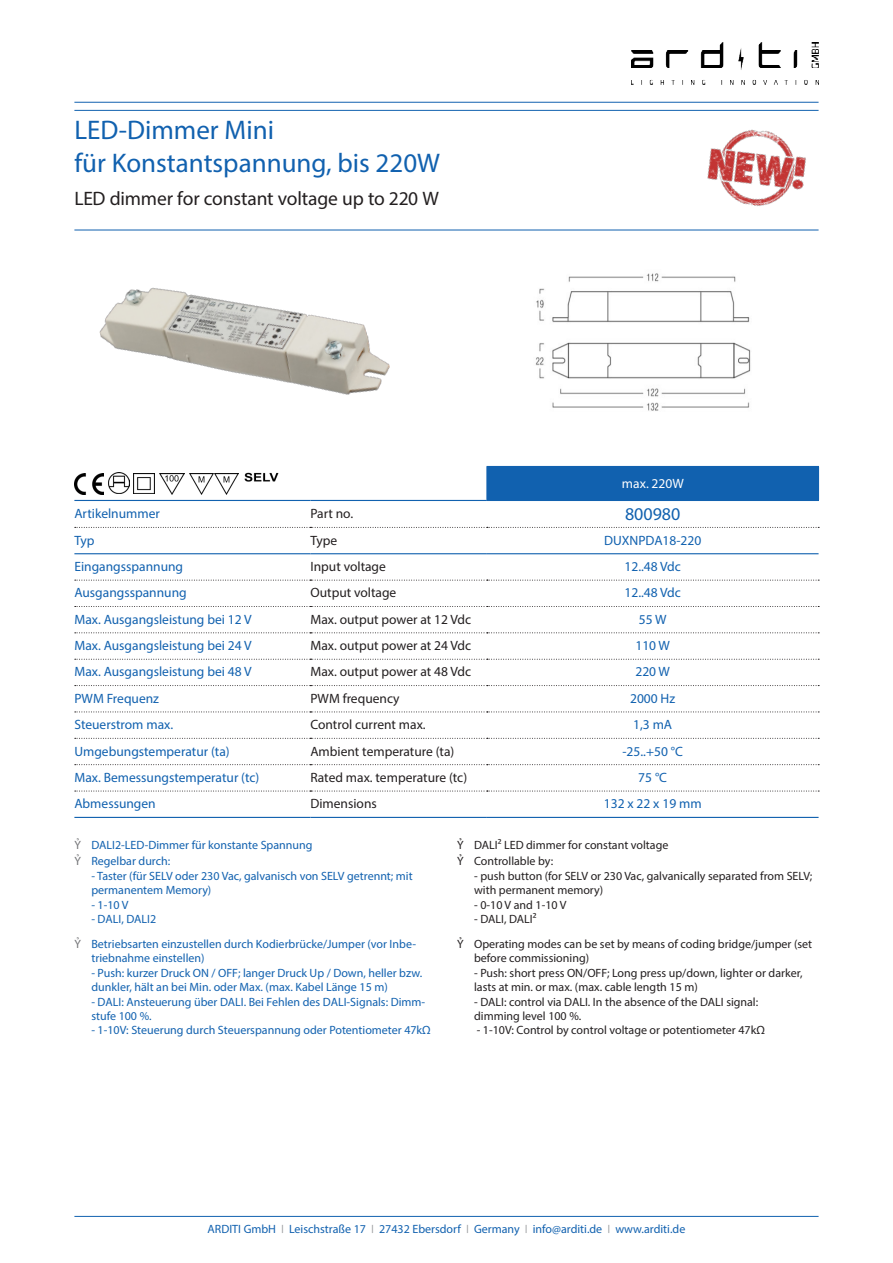
<style>
.page{position:relative;width:893px;height:1263px;background:#fff}
.page>*{position:absolute;margin:0;border:0;box-sizing:border-box;transform-origin:0 0}
.t1{font:27px "Myriad Pro";color:#1161af}
.t2{font:19.5px "Myriad Pro";letter-spacing:-.01em;color:#231f20}
.t3{font:18px "Myriad Pro";color:#1161af}
.t4{font:13.5px "Myriad Pro";color:#1161af}
.t5{font:13.5px "Myriad Pro";color:#231f20}
.t6{font:13.5px "Myriad Pro";color:#fff}
.t7{font:12px/14.4px "Myriad Pro";color:#1161af}
.t8{font:12px/14.4px "Myriad Pro";color:#231f20}
.s1{color:#717275}
.s2{font-size:8.1px;color:#96989b}
</style>
<div class="page">
<img style="left:632px;top:43px;width:187px;height:42px">
<hr style="left:74px;top:1216px;width:745px;height:1px;background:#1161af">
<hr style="left:74px;top:230px;width:745px;height:1px;background:#1161af">
<hr style="left:74px;top:102px;width:745px;height:1px;background:#1161af">
<hr style="left:74px;top:110px;width:745px;height:1px;background:#1161af">
<div style="left:487px;top:466px;width:332px;height:34px;background:#1161af"></div>
<svg style="left:75px;top:527px;width:744px;height:1px"></svg>
<svg style="left:75px;top:606px;width:744px;height:1px"></svg>
<svg style="left:75px;top:632px;width:744px;height:1px"></svg>
<svg style="left:75px;top:659px;width:744px;height:1px"></svg>
<svg style="left:75px;top:685px;width:744px;height:1px"></svg>
<svg style="left:75px;top:711px;width:744px;height:1px"></svg>
<svg style="left:75px;top:738px;width:744px;height:1px"></svg>
<svg style="left:75px;top:764px;width:744px;height:1px"></svg>
<svg style="left:75px;top:791px;width:744px;height:1px"></svg>
<hr style="left:74px;top:500px;width:236px;height:1px;background:#1161af">
<hr style="left:310px;top:500px;width:177px;height:1px;background:#1161af">
<hr style="left:74px;top:817px;width:236px;height:1px;background:#1161af">
<hr style="left:310px;top:817px;width:177px;height:1px;background:#1161af">
<hr style="left:487px;top:817px;width:332px;height:1px;background:#1161af">
<hr style="left:74px;top:553px;width:236px;height:1px;background:#1161af">
<hr style="left:310px;top:553px;width:177px;height:1px;background:#1161af">
<hr style="left:487px;top:553px;width:332px;height:1px;background:#1161af">
<svg style="left:75px;top:580px;width:744px;height:1px"></svg>
<hr style="left:486px;top:466px;width:333px;height:1px;background:#1161af">
<hr style="left:486px;top:467px;width:1px;height:33px;background:#1161af">
<hr style="left:487px;top:500px;width:332px;height:1px;background:#1161af">
<img style="left:74px;top:473px;width:30px;height:21px">
<img style="left:535px;top:273px;width:216px;height:138px">
<img style="left:707px;top:129px;width:99px;height:77px">
<img style="left:160px;top:473px;width:25px;height:21px">
<img style="left:189px;top:473px;width:50px;height:21px">
<img style="left:134px;top:473px;width:20px;height:21px">
<img style="left:244px;top:472px;width:35px;height:10px">
<img style="left:108px;top:473px;width:21px;height:21px">
<img style="left:99px;top:287px;width:291px;height:108px">
<p class="t1" style="left:74px;top:114px;width:201px">LED-Dimmer Mini</p>
<p class="t1" style="left:74px;top:147px;width:367px">für Konstantspannung, bis 220W</p>
<p class="t2" style="left:74px;top:187px;width:366px">LED dimmer for constant voltage up to 220 W</p>
<p class="t6" style="left:622px;top:476px;width:63px">max. 220W</p>
<p class="t4" style="left:74px;top:505px;width:87px">Artikelnummer</p>
<p class="t5" style="left:310px;top:505px;width:44px">Part no.</p>
<p class="t3" style="left:625px;top:503px;width:57px">800980</p>
<p class="t4" style="left:74px;top:532px;width:22px">Typ</p>
<p class="t5" style="left:310px;top:532px;width:28px">Type</p>
<p class="t4" style="left:604px;top:532px;width:99px">DUXNPDA18-220</p>
<p class="t4" style="left:74px;top:558px;width:110px">Eingangsspannung</p>
<p class="t5" style="left:310px;top:558px;width:77px">Input voltage</p>
<p class="t4" style="left:624px;top:558px;width:58px">12..48 Vdc</p>
<p class="t4" style="left:74px;top:584px;width:114px">Ausgangsspannung</p>
<p class="t5" style="left:310px;top:584px;width:87px">Output voltage</p>
<p class="t4" style="left:624px;top:584px;width:58px">12..48 Vdc</p>
<p class="t4" style="left:74px;top:611px;width:179px">Max. Ausgangsleistung bei 12 V</p>
<p class="t5" style="left:310px;top:611px;width:162px">Max. output power at 12 Vdc</p>
<p class="t4" style="left:639px;top:611px;width:29px">55 W</p>
<p class="t4" style="left:74px;top:637px;width:179px">Max. Ausgangsleistung bei 24 V</p>
<p class="t5" style="left:310px;top:637px;width:162px">Max. output power at 24 Vdc</p>
<p class="t4" style="left:635px;top:637px;width:36px">110 W</p>
<p class="t4" style="left:74px;top:663px;width:179px">Max. Ausgangsleistung bei 48 V</p>
<p class="t5" style="left:310px;top:663px;width:162px">Max. output power at 48 Vdc</p>
<p class="t4" style="left:635px;top:663px;width:36px">220 W</p>
<p class="t4" style="left:74px;top:690px;width:86px">PWM Frequenz</p>
<p class="t5" style="left:310px;top:690px;width:91px">PWM frequency</p>
<p class="t4" style="left:630px;top:690px;width:47px">2000 Hz</p>
<p class="t4" style="left:74px;top:716px;width:100px">Steuerstrom max.</p>
<p class="t5" style="left:310px;top:716px;width:117px">Control current max.</p>
<p class="t4" style="left:633px;top:716px;width:41px">1,3 mA</p>
<p class="t4" style="left:74px;top:743px;width:157px">Umgebungstemperatur (ta)</p>
<p class="t5" style="left:310px;top:743px;width:145px">Ambient temperature (ta)</p>
<p class="t4" style="left:622px;top:743px;width:62px">-25..+50 °C</p>
<p class="t4" style="left:74px;top:769px;width:186px">Max. Bemessungstemperatur (tc)</p>
<p class="t5" style="left:310px;top:769px;width:158px">Rated max. temperature (tc)</p>
<p class="t4" style="left:638px;top:769px;width:30px">75 °C</p>
<p class="t4" style="left:74px;top:795px;width:83px">Abmessungen</p>
<p class="t5" style="left:310px;top:795px;width:68px">Dimensions</p>
<p class="t4" style="left:604px;top:795px;width:99px">132 x 22 x 19 mm</p>
<p class="t7" style="left:74px;top:837px;width:240px"><span class="s1">˺</span> DALI2-LED-Dimmer für konstante Spannung</p>
<p class="t7" style="left:74px;top:854px;width:97px"><span class="s1">˺</span> Regelbar durch:</p>
<p class="t7" style="left:91px;top:868px;width:323px">- Taster (für SELV oder 230 Vac, galvanisch von SELV getrennt; mit permanentem Memory)</p>
<p class="t7" style="left:91px;top:897px;width:39px">- 1-10 V</p>
<p class="t7" style="left:91px;top:911px;width:66px">- DALI, DALI2</p>
<p class="t7" style="left:91px;top:936px;width:326px;text-indent:-17px"><span class="s1">˺</span> Betriebsarten einzustellen durch Kodierbrücke/Jumper (vor Inbe&shy;triebnahme einstellen)</p>
<p class="t7" style="left:91px;top:965px;width:332px">- Push: kurzer Druck ON / OFF; langer Druck Up / Down, heller bzw. dunkler, hält an bei Min. oder Max. (max. Kabel Länge 15 m)</p>
<p class="t7" style="left:91px;top:994px;width:335px">- DALI: Ansteuerung über DALI. Bei Fehlen des DALI-Signals: Dimm&shy;stufe 100 %.</p>
<p class="t7" style="left:91px;top:1023px;width:341px">- 1-10V: Steuerung durch Steuerspannung oder Potentiometer 47kΩ</p>
<p class="t8" style="left:457px;top:837px;width:213px">˺ DALI² LED dimmer for constant voltage</p>
<p class="t8" style="left:457px;top:854px;width:98px">˺ Controllable by:</p>
<p class="t8" style="left:474px;top:868px;width:340px">- push button (for SELV or 230 Vac, galvanically separated from SELV; with permanent memory)</p>
<p class="t8" style="left:474px;top:897px;width:94px">- 0-10 V and 1-10 V</p>
<p class="t8" style="left:474px;top:911px;width:64px">- DALI, DALI²</p>
<p class="t8" style="left:474px;top:936px;width:340px;text-indent:-17px">˺ Operating modes can be set by means of coding bridge/jumper (set before commissioning)</p>
<p class="t8" style="left:474px;top:965px;width:330px">- Push: short press ON/OFF; Long press up/down, lighter or darker, lasts at min. or max. (max. cable length 15 m)</p>
<p class="t8" style="left:474px;top:994px;width:286px">- DALI: control via DALI. In the absence of the DALI signal: dimming level 100 %.</p>
<p class="t8" style="left:477px;top:1023px;width:290px">- 1-10V: Control by control voltage or potentiometer 47kΩ</p>
<p class="t7" style="left:208px;top:1221px;width:479px">ARDITI GmbH <span class="s2">|</span> Leischstraße 17 <span class="s2">|</span> 27432 Ebersdorf <span class="s2">|</span> Germany <span class="s2">|</span> info@arditi.de <span class="s2">|</span> www.arditi.de</p>
</div>
